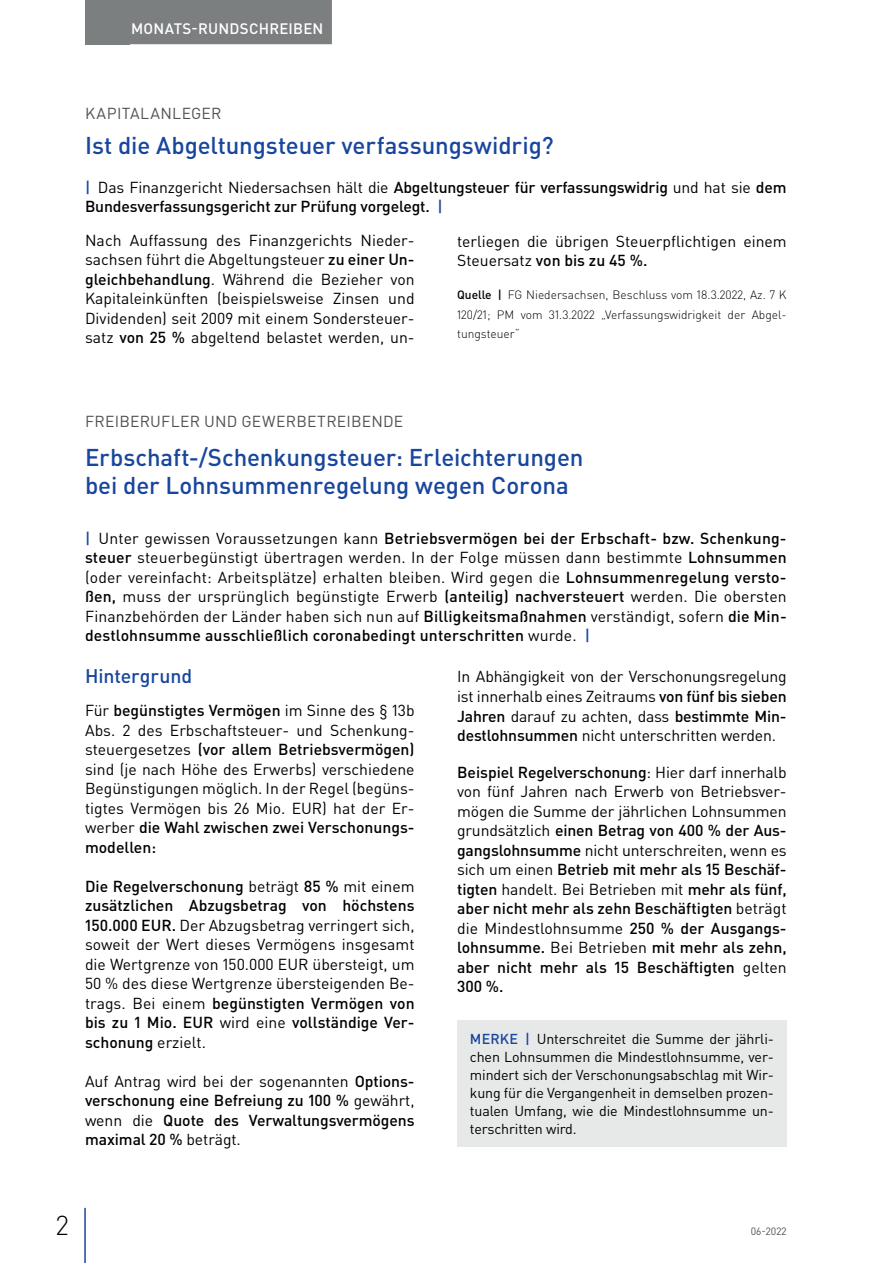
<style>
.page{position:relative;width:893px;height:1263px;background:#fff}
.page>*{position:absolute;margin:0;border:0;box-sizing:border-box;transform-origin:0 0}
.t1{font:300 27px "DIN Pro";color:#000002}
.t2{font:500 24px/28.5px "DIN Pro";letter-spacing:-.005em;color:#18469d}
.t3{font:500 19.5px "DIN Pro";letter-spacing:-.005em;color:#18469d}
.t4{font:15.75px/19.5px "DIN Pro";color:#000002;text-align:justify}
.t5{font:500 15.75px/19.5px "DIN Pro";letter-spacing:-.005em;color:#000002;text-align:justify}
.t6{font:15.75px "DIN Pro";letter-spacing:.015em;color:#4f5152}
.t7{font:500 15px "DIN Pro";letter-spacing:.015em;color:#fff}
.t8{font:14.25px/18px "DIN Pro";letter-spacing:-.01em;color:#000002;text-align:justify}
.t9{font:300 12px/19.5px "DIN Pro";color:#000002;text-align:justify}
.t10{font:10.5px "DIN Pro";color:#4f5152}
.s1{color:#18469d}
.s2{font-weight:400}
.s3{font-weight:500}
.s4{font-weight:500;color:#18469d}
</style>
<div class="page">
<div style="left:85px;top:0;width:45px;height:44px;background:#7c7f7f"></div>
<hr style="left:84px;top:1208px;width:2px;height:55px;background:#18469d">
<div style="left:122px;top:0;width:210px;height:44px;background:#7c7f7f"></div>
<div style="left:457px;top:1020px;width:330px;height:126px;background:#e6e9e8"></div>
<p class="t7" style="left:131px;top:18px;width:194px">MONATS-RUNDSCHREIBEN</p>
<p class="t6" style="left:85px;top:103px;width:138px">KAPITALANLEGER</p>
<h2 class="t2" style="left:85px;top:130px;width:470px">Ist die Abgeltungsteuer verfassungswidrig?</h2>
<p class="t5" style="left:85px;top:177px;width:703px"><span class="s1">|</span> <span class="s2">Das Finanzgericht Niedersachsen hält die</span> Abgeltungsteuer für verfassungswidrig <span class="s2">und hat sie</span> dem<br>Bundesverfassungsgericht zur Prüfung vorgelegt. <span class="s1">|</span></p>
<p class="t4" style="left:85px;top:230px;width:331px">Nach Auffassung des Finanzgerichts Nieder&shy;sachsen führt die Abgeltungsteuer <span class="s3">zu einer Un&shy;gleichbehandlung</span>. Während die Bezieher von Kapitaleinkünften (beispielsweise Zinsen und Dividenden) seit 2009 mit einem Sondersteuer&shy;satz <span class="s3">von 25 %</span> abgeltend belastet werden, un-</p>
<p class="t4" style="left:457px;top:230px;width:331px">terliegen die übrigen Steuerpflichtigen einem<br>Steuersatz <span class="s3">von bis zu 45 %.</span></p>
<p class="t9" style="left:457px;top:285px;width:331px"><span class="s3">Quelle |</span> FG Niedersachsen, Beschluss vom 18.3.2022, Az. 7 K 120/21; PM vom 31.3.2022 „Verfassungswidrigkeit der Abgel&shy;tungsteuer“</p>
<p class="t6" style="left:85px;top:410px;width:320px">FREIBERUFLER UND GEWERBETREIBENDE</p>
<h2 class="t2" style="left:85px;top:442px;width:500px">Erbschaft-/Schenkungsteuer: Erleichterungen bei der Lohnsummenregelung wegen Corona</h2>
<p class="t4" style="left:85px;top:528px;width:703px"><span class="s4">|</span> Unter gewissen Voraussetzungen kann <span class="s3">Betriebsvermögen bei der Erbschaft- bzw. Schenkung&shy;steuer</span> steuerbegünstigt übertragen werden. In der Folge müssen dann bestimmte <span class="s3">Lohnsummen </span>(oder vereinfacht: Arbeitsplätze) erhalten bleiben. Wird gegen die <span class="s3">Lohnsummenregelung versto&shy;ßen,</span> muss der ursprünglich begünstigte Erwerb <span class="s3">(anteilig) nachversteuert</span> werden. Die obersten Finanzbehörden der Länder haben sich nun auf <span class="s3">Billigkeitsmaßnahmen</span> verständigt, sofern <span class="s3">die Min&shy;destlohnsumme ausschließlich coronabedingt unterschritten</span> wurde. <span class="s4">|</span></p>
<p class="t3" style="left:85px;top:663px;width:109px">Hintergrund</p>
<p class="t4" style="left:85px;top:700px;width:331px">Für <span class="s3">begünstigtes Vermögen</span> im Sinne des § 13b Abs. 2 des Erbschaftsteuer- und Schenkung&shy;steuergesetzes <span class="s3">(vor allem Betriebsvermögen) </span>sind (je nach Höhe des Erwerbs) verschiedene Begünstigungen möglich. In der Regel (begüns&shy;tigtes Vermögen bis 26 Mio. EUR) hat der Er&shy;werber <span class="s3">die Wahl zwischen zwei Verschonungs&shy;modellen:</span></p>
<p class="t4" style="left:85px;top:875px;width:331px"><span class="s3">Die Regelverschonung</span> beträgt <span class="s3">85 %</span> mit einem <span class="s3">zusätzlichen Abzugsbetrag von höchstens 150.000 EUR.</span> Der Abzugsbetrag verringert sich, soweit der Wert dieses Vermögens insgesamt die Wertgrenze von 150.000 EUR übersteigt, um 50 % des diese Wertgrenze übersteigenden Be&shy;trags. Bei einem <span class="s3">begünstigten Vermögen von bis zu 1 Mio. EUR</span> wird eine <span class="s3">vollständige Ver&shy;schonung</span> erzielt.</p>
<p class="t5" style="left:85px;top:1070px;width:331px"><span class="s2">Auf Antrag wird bei der sogenannten</span> Options&shy;verschonung eine Befreiung zu 100 % <span class="s2">gewährt, wenn die</span> Quote des Verwaltungsvermögens maximal 20 % <span class="s2">beträgt.</span></p>
<p class="t4" style="left:457px;top:666px;width:331px">In Abhängigkeit von der Verschonungsregelung ist innerhalb eines Zeitraums <span class="s3">von fünf bis sieben Jahren</span> darauf zu achten, dass <span class="s3">bestimmte Min&shy;destlohnsummen</span> nicht unterschritten werden.</p>
<p class="t5" style="left:457px;top:762px;width:331px">Beispiel Regelverschonung<span class="s2">: Hier darf innerhalb von fünf Jahren nach Erwerb von Betriebsver&shy;mögen die Summe der jährlichen Lohnsummen grundsätzlich</span> einen Betrag von 400 % der Aus&shy;gangslohnsumme <span class="s2">nicht unterschreiten, wenn es sich um einen</span> Betrieb mit mehr als 15 Beschäf&shy;tigten <span class="s2">handelt. Bei Betrieben mit</span> mehr als fünf, aber nicht mehr als zehn Beschäftigten <span class="s2">beträgt die Mindestlohnsumme</span> 250 % der Ausgangs&shy;lohnsumme. <span class="s2">Bei Betrieben</span> mit mehr als zehn, aber nicht mehr als 15 Beschäftigten <span class="s2">gelten </span>300 %.</p>
<p class="t8" style="left:470px;top:1029px;width:306px"><span class="s4">MERKE |</span> Unterschreitet die Summe der jährli&shy;chen Lohnsummen die Mindestlohnsumme, ver&shy;mindert sich der Verschonungsabschlag mit Wir&shy;kung für die Vergangenheit in demselben prozen&shy;tualen Umfang, wie die Mindestlohnsumme un&shy;terschritten wird.</p>
<h1 class="t1" style="left:56px;top:1207px;width:14px">2</h1>
<p class="t10" style="left:751px;top:1224px;width:37px">06-2022</p>
</div>
